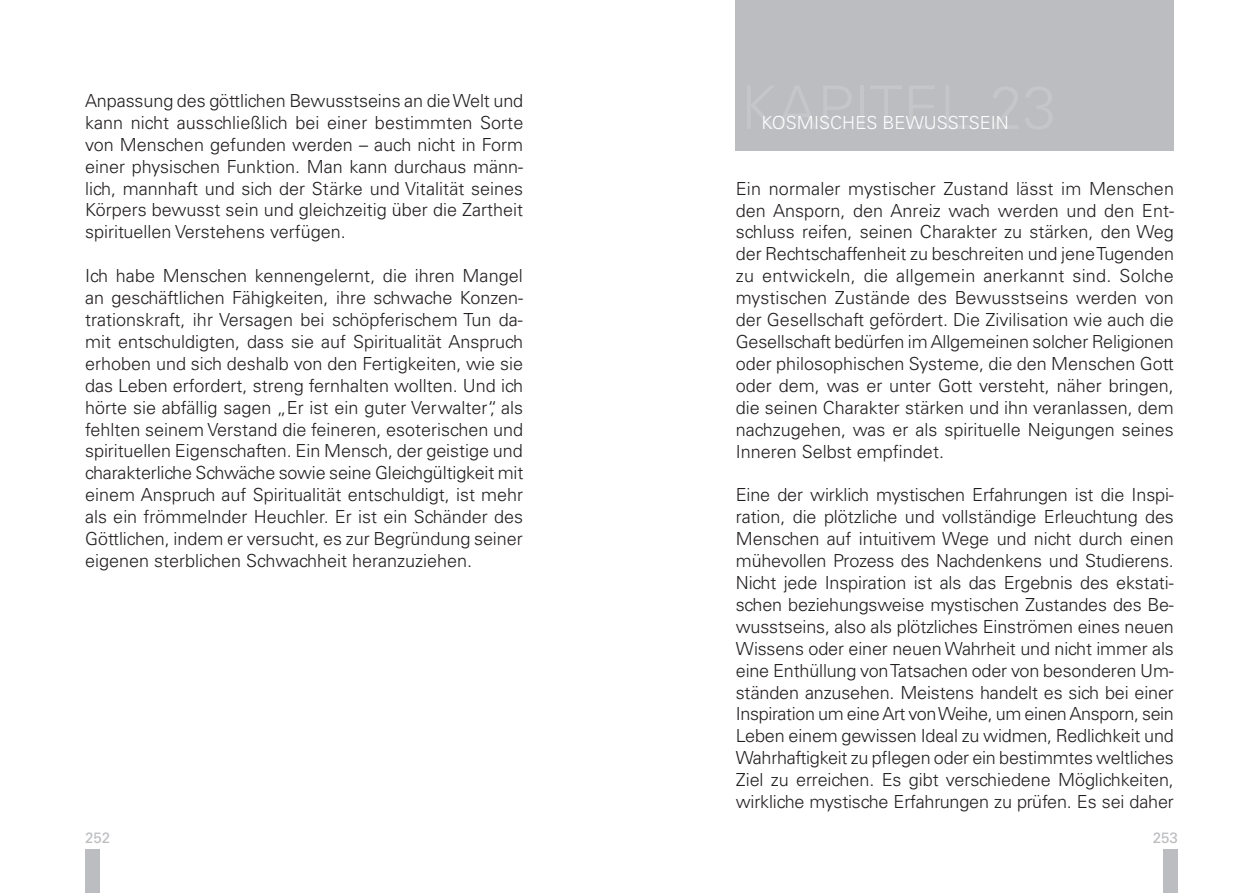
<style>
.page{position:relative;width:1259px;height:893px;background:#fff}
.page>*{position:absolute;margin:0;border:0;box-sizing:border-box;transform-origin:0 0}
.t1{font:300 60px "Univers CE";color:#fff}
.t2{font:300 18px/21.9px "Univers CE";color:#231f20;text-align:justify}
.t3{font:300 18px "Univers CE";letter-spacing:.005em;color:#fff}
.t4{font:15px "Univers";color:#bcbdc0}
</style>
<div class="page">
<div style="left:85px;top:849px;width:14px;height:44px;background:#bcbdc0"></div>
<div style="left:1163px;top:849px;width:14px;height:44px;background:#bcbdc0"></div>
<div style="left:736px;top:0;width:438px;height:150px;background:#bcbdc0"></div>
<p class="t2" style="left:85px;top:90px;width:440px">Anpassung des göttlichen Bewusstseins an die Welt und kann nicht ausschließlich bei einer bestimmten Sorte von Menschen gefunden werden – auch nicht in Form einer physischen Funktion. Man kann durchaus männ&shy;lich, mannhaft und sich der Stärke und Vitalität seines Körpers bewusst sein und gleichzeitig über die Zartheit spirituellen Verstehens verfügen.</p>
<p class="t2" style="left:85px;top:265px;width:440px">Ich habe Menschen kennengelernt, die ihren Mangel an geschäftlichen Fähigkeiten, ihre schwache Konzen&shy;trationskraft, ihr Versagen bei schöpferischem Tun da&shy;mit entschuldigten, dass sie auf Spiritualität Anspruch erhoben und sich deshalb von den Fertigkeiten, wie sie das Leben erfordert, streng fernhalten wollten. Und ich hörte sie abfällig sagen „Er ist ein guter Verwalter“, als fehlten seinem Verstand die feineren, esoterischen und spirituellen Eigenschaften. Ein Mensch, der geistige und charakterliche Schwäche sowie seine Gleichgültigkeit mit einem Anspruch auf Spiritualität entschuldigt, ist mehr als ein frömmelnder Heuchler. Er ist ein Schänder des Göttlichen, indem er versucht, es zur Begründung seiner eigenen sterblichen Schwachheit heranzuziehen.</p>
<h1 class="t1" style="left:740px;top:74px;width:317px">KAPITEL 23</h1>
<p class="t3" style="left:761px;top:112px;width:249px">KOSMISCHES BEWUSSTSEIN</p>
<p class="t2" style="left:736px;top:178px;width:440px">Ein normaler mystischer Zustand lässt im Menschen den Ansporn, den Anreiz wach werden und den Ent&shy;schluss reifen, seinen Charakter zu stärken, den Weg der Rechtschaffenheit zu beschreiten und jene Tugenden zu entwickeln, die allgemein anerkannt sind. Solche mystischen Zustände des Bewusstseins werden von der Gesellschaft gefördert. Die Zivilisation wie auch die Gesellschaft bedürfen im Allgemeinen solcher Religionen oder philosophischen Systeme, die den Menschen Gott oder dem, was er unter Gott versteht, näher bringen, die seinen Charakter stärken und ihn veranlassen, dem nachzugehen, was er als spirituelle Neigungen seines Inneren Selbst empfindet.</p>
<p class="t2" style="left:736px;top:484px;width:440px">Eine der wirklich mystischen Erfahrungen ist die Inspi&shy;ration, die plötzliche und vollständige Erleuchtung des Menschen auf intuitivem Wege und nicht durch einen mühevollen Prozess des Nachdenkens und Studierens.<br>Nicht jede Inspiration ist als das Ergebnis des ekstati&shy;schen beziehungsweise mystischen Zustandes des Be&shy;wusstseins, also als plötzliches Einströmen eines neuen Wissens oder einer neuen Wahrheit und nicht immer als eine Enthüllung von Tatsachen oder von besonderen Um&shy;ständen anzusehen. Meistens handelt es sich bei einer Inspiration um eine Art von Weihe, um einen Ansporn, sein Leben einem gewissen Ideal zu widmen, Redlichkeit und Wahrhaftigkeit zu pflegen oder ein bestimmtes weltliches Ziel zu erreichen. Es gibt verschiedene Möglichkeiten, wirkliche mystische Erfahrungen zu prüfen. Es sei daher</p>
<p class="t4" style="left:85px;top:829px;width:27px">252</p>
<p class="t4" style="left:1152px;top:829px;width:27px">253</p>
</div>
